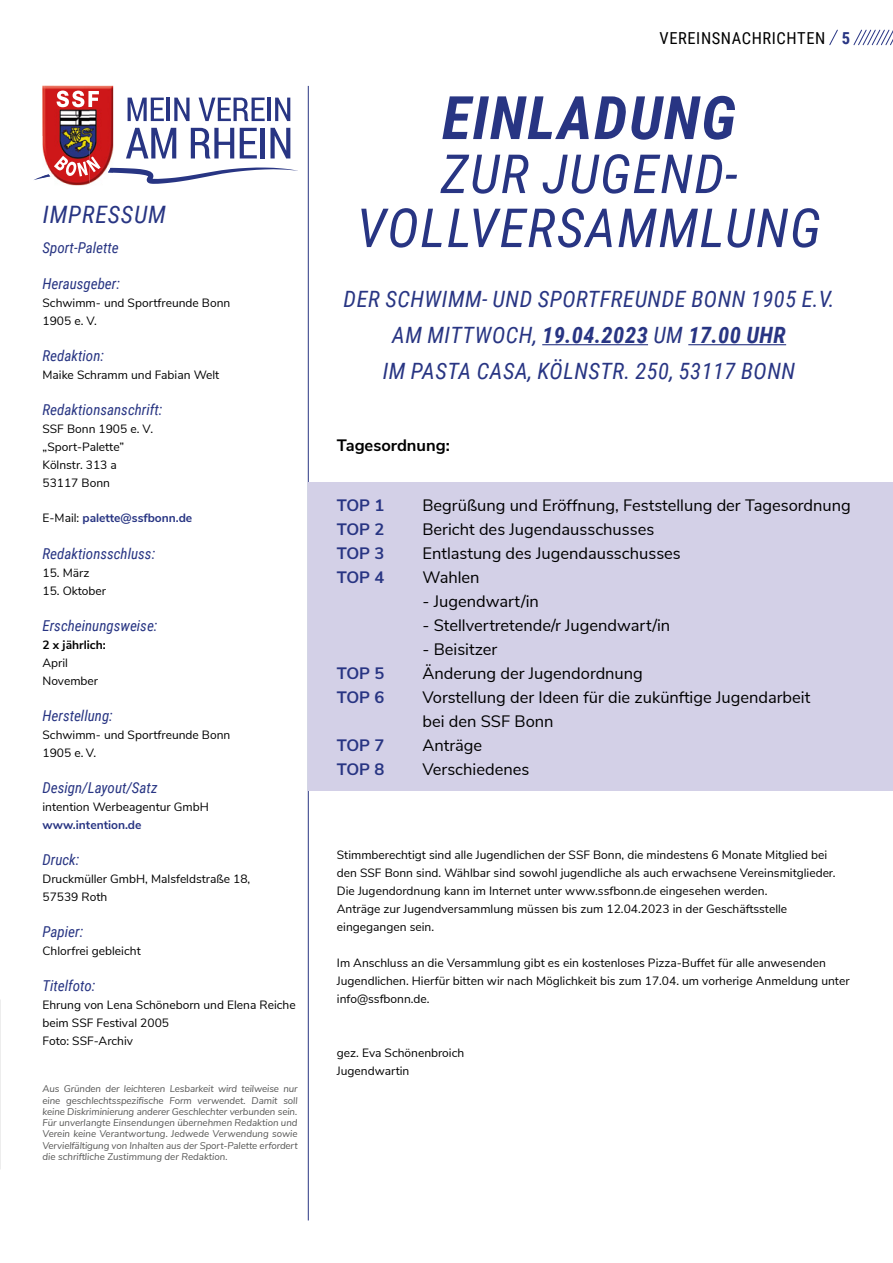
<style>
.page{position:relative;width:893px;height:1263px;background:#fff}
.page>*{position:absolute;margin:0;border:0;box-sizing:border-box;transform-origin:0 0}
.t1{font:italic 700 60px "Roboto Condensed";letter-spacing:.025em;color:#283583}
.t2{font:italic 54px/54px "Roboto Condensed";letter-spacing:.025em;color:#283583;text-align:center}
.t3{font:italic 24px "Roboto Condensed";letter-spacing:.035em;color:#283583}
.t4{font:italic 22.5px/36px "Roboto Condensed";letter-spacing:.025em;color:#283583;text-align:center}
.t5{font:16.5px/24px "Nunito Sans";color:#000}
.t6{font:700 16.5px "Nunito Sans";letter-spacing:-.02em;color:#283583}
.t7{font:16.5px "Roboto Condensed";letter-spacing:.035em;color:#000}
.t8{font:700 16.5px "Nunito Sans";color:#000}
.t9{font:italic 15px "Roboto Condensed";color:#283583}
.t10{font:12px/18px "Nunito Sans";color:#000}
.t11{font:700 12px "Nunito Sans";color:#283583}
.t12{font:700 12px "Nunito Sans";color:#000}
.t13{font:italic 9.75px/11.2px "Nunito Sans";color:#575756;text-align:justify}
.s1{font-weight:400;color:#000}
.s2{font-weight:700;color:#283583}
.s3{font-weight:700}
</style>
<div class="page">
<svg style="left:34px;top:85px;width:264px;height:101px"></svg>
<img style="left:57px;top:91px;width:42px;height:16px">
<img style="left:54px;top:156px;width:15px;height:15px">
<img style="left:65px;top:162px;width:23px;height:15px">
<img style="left:86px;top:156px;width:15px;height:16px">
<hr style="left:308px;top:86px;width:1px;height:1134px;background:#283583">
<hr style="left:542px;top:344px;width:106px;height:1px;background:#283583">
<hr style="left:688px;top:344px;width:98px;height:1px;background:#283583">
<div style="left:309px;top:482px;width:584px;height:308px;background:#d3d0e7"></div>
<svg style="left:853px;top:29px;width:40px;height:17px"></svg>
<svg style="left:829px;top:29px;width:9px;height:17px"></svg>
<h3 class="t3" style="left:43px;top:198px;width:124px">IMPRESSUM</h3>
<p class="t9" style="left:43px;top:237px;width:78px">Sport-Palette</p>
<p class="t9" style="left:43px;top:273px;width:79px">Herausgeber:</p>
<p class="t10" style="left:43px;top:293px;width:189px">Schwimm- und Sportfreunde Bonn<br>1905 e. V.</p>
<p class="t9" style="left:43px;top:345px;width:63px">Redaktion:</p>
<p class="t10" style="left:43px;top:365px;width:178px">Maike Schramm und Fabian Welt</p>
<p class="t9" style="left:43px;top:399px;width:121px">Redaktionsanschrift:</p>
<p class="t10" style="left:43px;top:419px;width:112px">SSF Bonn 1905 e. V. „Sport-Palette”<br>Kölnstr. 313 a<br>53117 Bonn</p>
<p class="t11" style="left:43px;top:509px;width:151px"><span class="s1">E-Mail:</span> palette@ssfbonn.de</p>
<p class="t9" style="left:43px;top:543px;width:114px">Redaktionsschluss:</p>
<p class="t10" style="left:43px;top:563px;width:49px">15. März</p>
<p class="t10" style="left:43px;top:581px;width:65px">15. Oktober</p>
<p class="t9" style="left:43px;top:615px;width:116px">Erscheinungsweise:</p>
<p class="t12" style="left:43px;top:636px;width:65px">2 x jährlich:</p>
<p class="t10" style="left:43px;top:653px;width:57px">April<br>November</p>
<p class="t9" style="left:43px;top:705px;width:72px">Herstellung:</p>
<p class="t10" style="left:43px;top:725px;width:189px">Schwimm- und Sportfreunde Bonn<br>1905 e. V.</p>
<p class="t9" style="left:43px;top:777px;width:116px">Design/Layout/Satz</p>
<p class="t10" style="left:43px;top:797px;width:168px">intention Werbeagentur GmbH</p>
<p class="t11" style="left:43px;top:816px;width:101px">www.intention.de</p>
<p class="t9" style="left:43px;top:849px;width:38px">Druck:</p>
<p class="t10" style="left:43px;top:869px;width:209px">Druckmüller GmbH, Malsfeldstraße 18,<br>57539 Roth</p>
<p class="t9" style="left:43px;top:921px;width:42px">Papier:</p>
<p class="t10" style="left:43px;top:941px;width:100px">Chlorfrei gebleicht</p>
<p class="t9" style="left:43px;top:975px;width:54px">Titelfoto:</p>
<p class="t10" style="left:43px;top:995px;width:255px">Ehrung von Lena Schöneborn und Elena Reiche beim SSF Festival 2005<br>Foto: SSF-Archiv</p>
<p class="t13" style="left:43px;top:1083px;width:257px">Aus Gründen der leichteren Lesbarkeit wird teilweise nur eine geschlechtsspezifische Form verwendet. Damit soll keine Diskriminierung anderer Geschlechter verbunden sein.<br>Für unverlangte Einsendungen übernehmen Redaktion und Verein keine Verantwortung. Jedwede Verwendung sowie Vervielfältigung von Inhalten aus der Sport-Palette erfordert die schriftliche Zustimmung der Redaktion.</p>
<h3 class="t7" style="left:660px;top:26px;width:192px">VEREINSNACHRICHTEN <span class="s2">5</span></h3>
<h1 class="t1" style="left:442px;top:76px;width:295px">EINLADUNG</h1>
<h2 class="t2" style="left:357px;top:145px;width:466px">ZUR JUGEND-<br>VOLLVERSAMMLUNG</h2>
<h3 class="t4" style="left:344px;top:280px;width:493px">DER SCHWIMM- UND SPORTFREUNDE BONN 1905 E.V.<br>AM MITTWOCH, <span class="s3">19.04.2023</span> UM <span class="s3">17.00 UHR<br></span>IM PASTA CASA, KÖLNSTR. 250, 53117 BONN</h3>
<h3 class="t8" style="left:337px;top:433px;width:114px">Tagesordnung:</h3>
<h3 class="t6" style="left:337px;top:493px;width:49px">TOP 1</h3>
<h3 class="t5" style="left:422px;top:492px;width:430px">Begrüßung und Eröffnung, Feststellung der Tagesordnung</h3>
<h3 class="t6" style="left:337px;top:517px;width:49px">TOP 2</h3>
<h3 class="t5" style="left:422px;top:516px;width:233px">Bericht des Jugendausschusses</h3>
<h3 class="t6" style="left:337px;top:541px;width:49px">TOP 3</h3>
<h3 class="t5" style="left:422px;top:540px;width:260px">Entlastung des Jugendausschusses</h3>
<h3 class="t6" style="left:337px;top:565px;width:49px">TOP 4</h3>
<h3 class="t5" style="left:422px;top:564px;width:59px">Wahlen</h3>
<h3 class="t5" style="left:422px;top:588px;width:118px">- Jugendwart/in</h3>
<h3 class="t5" style="left:422px;top:612px;width:249px">- Stellvertretende/r Jugendwart/in</h3>
<h3 class="t5" style="left:422px;top:636px;width:76px">- Beisitzer</h3>
<h3 class="t6" style="left:337px;top:661px;width:49px">TOP 5</h3>
<h3 class="t5" style="left:422px;top:660px;width:222px">Änderung der Jugendordnung</h3>
<h3 class="t6" style="left:337px;top:685px;width:49px">TOP 6</h3>
<h3 class="t5" style="left:422px;top:684px;width:389px">Vorstellung der Ideen für die zukünftige Jugendarbeit bei den SSF Bonn</h3>
<h3 class="t6" style="left:337px;top:733px;width:49px">TOP 7</h3>
<h3 class="t5" style="left:422px;top:732px;width:61px">Anträge</h3>
<h3 class="t6" style="left:337px;top:757px;width:49px">TOP 8</h3>
<h3 class="t5" style="left:422px;top:756px;width:108px">Verschiedenes</h3>
<p class="t10" style="left:337px;top:845px;width:500px">Stimmberechtigt sind alle Jugendlichen der SSF Bonn, die mindestens 6 Monate Mitglied bei den SSF Bonn sind. Wählbar sind sowohl jugendliche als auch erwachsene Vereinsmitglieder.<br>Die Jugendordnung kann im Internet unter www.ssfbonn.de eingesehen werden.<br>Anträge zur Jugendversammlung müssen bis zum 12.04.2023 in der Geschäftsstelle eingegangen sein.</p>
<p class="t10" style="left:337px;top:953px;width:514px">Im Anschluss an die Versammlung gibt es ein kostenloses Pizza-Buffet für alle anwesenden<br>Jugendlichen. Hierfür bitten wir nach Möglichkeit bis zum 17.04. um vorherige Anmeldung unter info@ssfbonn.de.</p>
<p class="t10" style="left:337px;top:1043px;width:129px">gez. Eva Schönenbroich<br>Jugendwartin</p>
</div>
